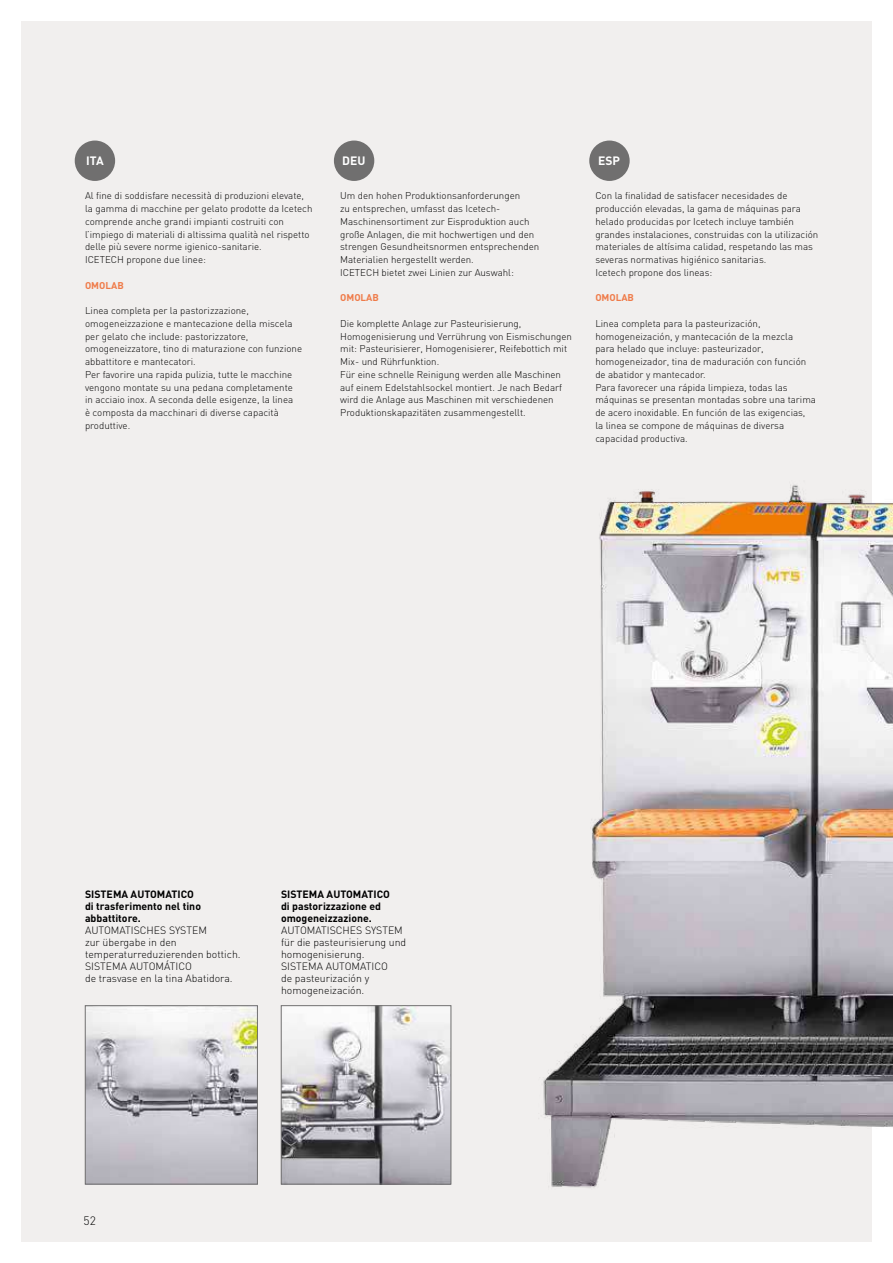
<style>
.page{position:relative;width:893px;height:1263px;background:#fff}
.page>*{position:absolute;margin:0;border:0;box-sizing:border-box;transform-origin:0 0}
.t1{font:700 12px "DIN";color:#fff}
.t2{font:300 12px "DIN";color:#000}
.t3{font:300 10.5px/12px "DIN";color:#000}
.t4{font:700 10.5px/12px "DIN";color:#000}
.t5{font:300 9.75px/12.8px "DIN";color:#000}
.t6{font:700 9.75px "DIN";color:#ef7b49}
</style>
<div class="page">
<div style="left:21px;top:21px;width:851px;height:1221px;background:#f1efee"></div>
<img style="left:543px;top:485px;width:350px;height:703px">
<div style="left:75px;top:141px;width:40px;height:40px;background:#706f6f;border-radius:50%"></div>
<div style="left:334px;top:141px;width:40px;height:40px;background:#706f6f;border-radius:50%"></div>
<div style="left:589px;top:141px;width:41px;height:40px;background:#706f6f;border-radius:50%"></div>
<img style="left:87px;top:1007px;width:169px;height:175px">
<div style="left:85px;top:1005px;width:173px;height:179px;border:1px solid #706f6f"></div>
<img style="left:283px;top:1007px;width:166px;height:175px">
<div style="left:281px;top:1005px;width:170px;height:179px;border:1px solid #706f6f"></div>
<p class="t1" style="left:86px;top:153px;width:19px">ITA</p>
<p class="t1" style="left:342px;top:153px;width:25px">DEU</p>
<p class="t1" style="left:598px;top:153px;width:23px">ESP</p>
<p class="t5" style="left:85px;top:189px;width:229px">Al fine di soddisfare necessità di produzioni elevate, la gamma di macchine per gelato prodotte da Icetech comprende anche grandi impianti costruiti con l’impiego di materiali di altissima qualità nel rispetto delle più severe norme igienico-sanitarie.<br>ICETECH propone due linee:</p>
<p class="t6" style="left:85px;top:279px;width:40px">OMOLAB</p>
<p class="t5" style="left:85px;top:304px;width:219px">Linea completa per la pastorizzazione, omogeneizzazione e mantecazione della miscela per gelato che include: pastorizzatore, omogeneizzatore, tino di maturazione con funzione abbattitore e mantecatori.<br>Per favorire una rapida pulizia, tutte le macchine vengono montate su una pedana completamente in acciaio inox. A seconda delle esigenze, la linea<br>è composta da macchinari di diverse capacità produttive.</p>
<p class="t5" style="left:595px;top:189px;width:224px">Con la finalidad de satisfacer necesidades de producción elevadas, la gama de máquinas para helado producidas por Icetech incluye también grandes instalaciones, construidas con la utilización materiales de altísima calidad, respetando las mas severas normativas higiénico sanitarias.<br>Icetech propone dos lineas:</p>
<p class="t6" style="left:595px;top:291px;width:40px">OMOLAB</p>
<p class="t5" style="left:595px;top:317px;width:222px">Linea completa para la pasteurización, homogeneización, y mantecación de la mezcla<br>para helado que incluye: pasteurizador, homogeneizador, tina de maduración con función de abatidor y mantecador.<br>Para favorecer una rápida limpieza, todas las máquinas se presentan montadas sobre una tarima de acero inoxidable. En función de las exigencias,<br>la linea se compone de máquinas de diversa capacidad productiva.</p>
<p class="t5" style="left:340px;top:189px;width:201px">Um den hohen Produktionsanforderungen<br>zu entsprechen, umfasst das Icetech-Maschinensortiment zur Eisproduktion auch große Anlagen, die mit hochwertigen und den strengen Gesundheitsnormen entsprechenden Materialien hergestellt werden.<br>ICETECH bietet zwei Linien zur Auswahl:</p>
<p class="t6" style="left:340px;top:291px;width:40px">OMOLAB</p>
<p class="t5" style="left:340px;top:317px;width:233px">Die komplette Anlage zur Pasteurisierung, Homogenisierung und Verrührung von Eismischungen mit: Pasteurisierer, Homogenisierer, Reifebottich mit Mix- und Rührfunktion.<br>Für eine schnelle Reinigung werden alle Maschinen auf einem Edelstahlsockel montiert. Je nach Bedarf wird die Anlage aus Maschinen mit verschiedenen Produktionskapazitäten zusammengestellt.</p>
<p class="t4" style="left:85px;top:887px;width:117px">SISTEMA AUTOMATICO di trasferimento nel tino abbattitore.</p>
<p class="t3" style="left:85px;top:924px;width:157px">AUTOMATISCHES SYSTEM<br>zur übergabe in den temperaturreduzierenden bottich.<br>SISTEMA AUTOMÁTICO<br>de trasvase en la tina Abatidora.</p>
<p class="t4" style="left:281px;top:887px;width:110px">SISTEMA AUTOMATICO di pastorizzazione ed omogeneizzazione.</p>
<p class="t3" style="left:281px;top:924px;width:127px">AUTOMATISCHES SYSTEM für die pasteurisierung und homogenisierung.<br>SISTEMA AUTOMATICO<br>de pasteurización y homogeneización.</p>
<p class="t2" style="left:84px;top:1214px;width:14px">52</p>
</div>
